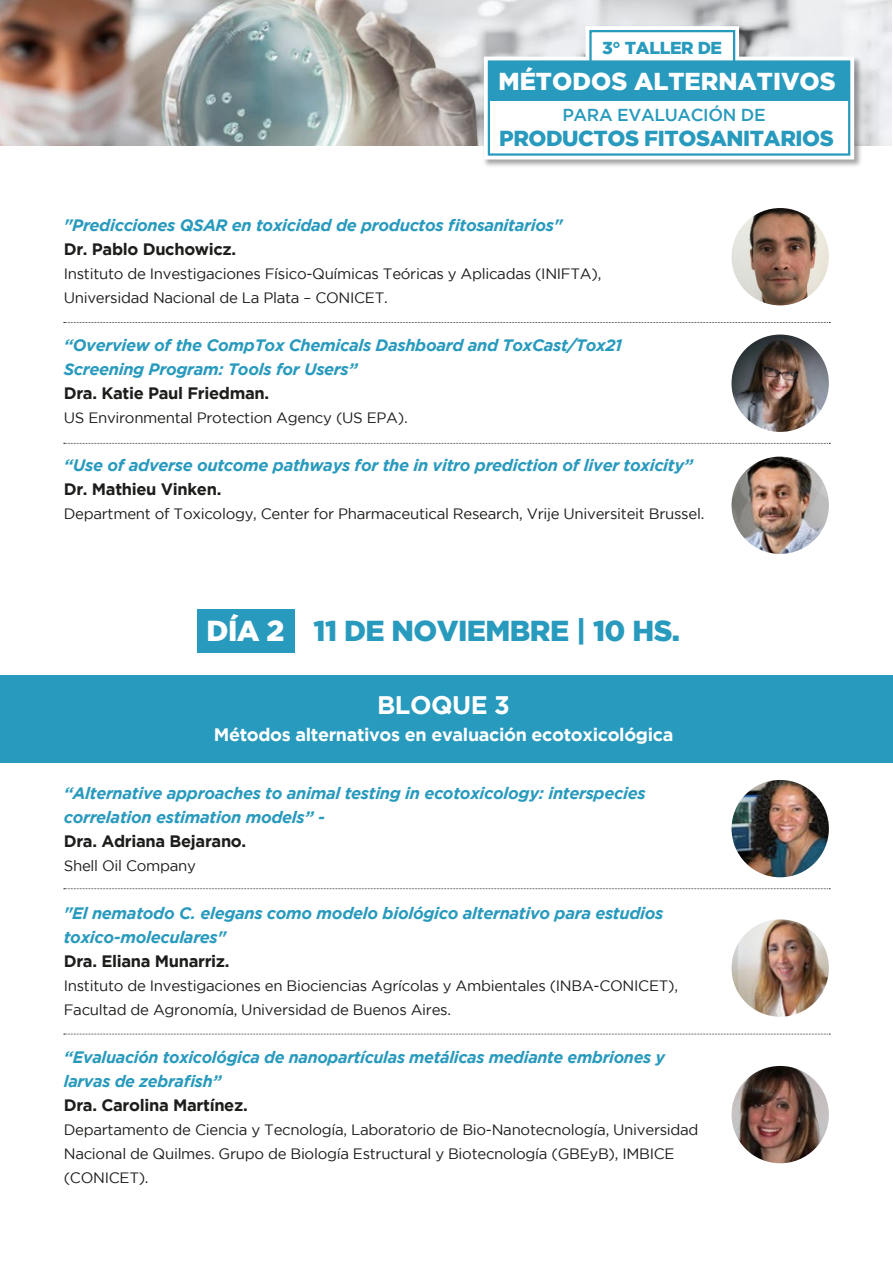
<style>
.page{position:relative;width:893px;height:1263px;background:#fff}
.page>*{position:absolute;margin:0;border:0;box-sizing:border-box;transform-origin:0 0}
.t1{font:900 28.8px "Gotham";letter-spacing:-.02em;color:#289abd}
.t2{font:700 25.35px "Gotham";letter-spacing:-.02em;color:#fff}
.t3{font:900 24.45px "Gotham";color:#fff}
.t4{font:900 21.6px "Gotham";letter-spacing:-.02em;color:#289abd}
.t5{font:700 18px "Gotham";letter-spacing:-.02em;color:#fff}
.t6{font:500 17.25px "Gotham";letter-spacing:-.02em;color:#289abd}
.t7{font:900 17.25px "Gotham";letter-spacing:-.02em;color:#289abd}
.t8{font:italic 700 16.5px/24px "Gotham";letter-spacing:-.02em;color:#289abd}
.t9{font:700 16.5px "Gotham";letter-spacing:-.02em;color:#1d1d1b}
.t10{font:15px/24px "Gotham";letter-spacing:-.02em;color:#1d1d1b}
.s1{color:#fff}
</style>
<div class="page">
<img style="left:0;top:0;width:892px;height:145px">
<img style="left:582px;top:23px;width:167px;height:3px">
<img style="left:481px;top:53px;width:383px;height:113px">
<svg style="left:484px;top:26px;width:370px;height:133px"></svg>
<div style="left:489px;top:62px;width:360px;height:39px;background:#289abd"></div>
<div style="left:589px;top:30px;width:146px;height:62px;border:2px solid #289abd"></div>
<div style="left:488px;top:60px;width:362px;height:96px;border:2px solid #289abd"></div>
<div style="left:0;top:675px;width:893px;height:88px;background:#289abd"></div>
<img style="left:731px;top:780px;width:98px;height:97px;border-radius:49px">
<img style="left:731px;top:919px;width:98px;height:98px;border-radius:49px">
<img style="left:731px;top:1066px;width:98px;height:97px;border-radius:49px">
<svg style="left:64px;top:888px;width:766px;height:1px"></svg>
<svg style="left:64px;top:1034px;width:766px;height:1px"></svg>
<svg style="left:64px;top:443px;width:766px;height:1px"></svg>
<svg style="left:64px;top:322px;width:766px;height:1px"></svg>
<img style="left:731px;top:208px;width:98px;height:97px;border-radius:49px">
<img style="left:731px;top:335px;width:98px;height:97px;border-radius:49px">
<div style="left:197px;top:609px;width:97px;height:43px;background:#289abd"></div>
<img style="left:731px;top:457px;width:98px;height:97px;border-radius:49px">
<p class="t7" style="left:602px;top:38px;width:121px">3° TALLER DE</p>
<h3 class="t3" style="left:498px;top:67px;width:339px">MÉTODOS ALTERNATIVOS</h3>
<p class="t6" style="left:562px;top:105px;width:205px">PARA EVALUACIÓN DE</p>
<h3 class="t4" style="left:499px;top:125px;width:336px">PRODUCTOS FITOSANITARIOS</h3>
<p class="t8" style="left:64px;top:213px;width:500px">"Predicciones QSAR en toxicidad de productos fitosanitarios"</p>
<p class="t9" style="left:64px;top:240px;width:174px">Dr. Pablo Duchowicz.</p>
<p class="t10" style="left:64px;top:262px;width:539px">Instituto de Investigaciones Físico-Químicas Teóricas y Aplicadas (INIFTA),<br>Universidad Nacional de La Plata – CONICET.</p>
<p class="t8" style="left:64px;top:333px;width:560px">“Overview of the CompTox Chemicals Dashboard and ToxCast/Tox21<br>Screening Program: Tools for Users”</p>
<p class="t9" style="left:64px;top:384px;width:207px">Dra. Katie Paul Friedman.</p>
<p class="t10" style="left:64px;top:406px;width:345px">US Environmental Protection Agency (US EPA).</p>
<p class="t8" style="left:64px;top:453px;width:631px">“Use of adverse outcome pathways for the in vitro prediction of liver toxicity”</p>
<p class="t9" style="left:64px;top:480px;width:159px">Dr. Mathieu Vinken.</p>
<p class="t10" style="left:64px;top:502px;width:642px">Department of Toxicology, Center for Pharmaceutical Research, Vrije Universiteit Brussel.</p>
<h1 class="t1" style="left:207px;top:614px;width:475px"><span class="s1">DÍA 2</span> 11 DE NOVIEMBRE | 10 HS.</h1>
<h2 class="t2" style="left:377px;top:690px;width:134px">BLOQUE 3</h2>
<p class="t5" style="left:214px;top:724px;width:461px">Métodos alternativos en evaluación ecotoxicológica</p>
<p class="t8" style="left:64px;top:781px;width:583px">“Alternative approaches to animal testing in ecotoxicology: interspecies correlation estimation models” -</p>
<p class="t9" style="left:64px;top:831px;width:184px">Dra. Adriana Bejarano.</p>
<p class="t10" style="left:64px;top:853px;width:134px">Shell Oil Company</p>
<p class="t8" style="left:64px;top:901px;width:601px">"El nematodo C. elegans como modelo biológico alternativo para estudios toxico-moleculares"</p>
<p class="t9" style="left:64px;top:951px;width:167px">Dra. Eliana Munarriz.</p>
<p class="t10" style="left:64px;top:973px;width:616px">Instituto de Investigaciones en Biociencias Agrícolas y Ambientales (INBA-CONICET),<br>Facultad de Agronomía, Universidad de Buenos Aires.</p>
<p class="t8" style="left:64px;top:1045px;width:603px">“Evaluación toxicológica de nanopartículas metálicas mediante embriones y larvas de zebrafish”</p>
<p class="t9" style="left:64px;top:1095px;width:185px">Dra. Carolina Martínez.</p>
<p class="t10" style="left:64px;top:1117px;width:636px">Departamento de Ciencia y Tecnología, Laboratorio de Bio-Nanotecnología, Universidad<br>Nacional de Quilmes. Grupo de Biología Estructural y Biotecnología (GBEyB), IMBICE (CONICET).</p>
</div>
